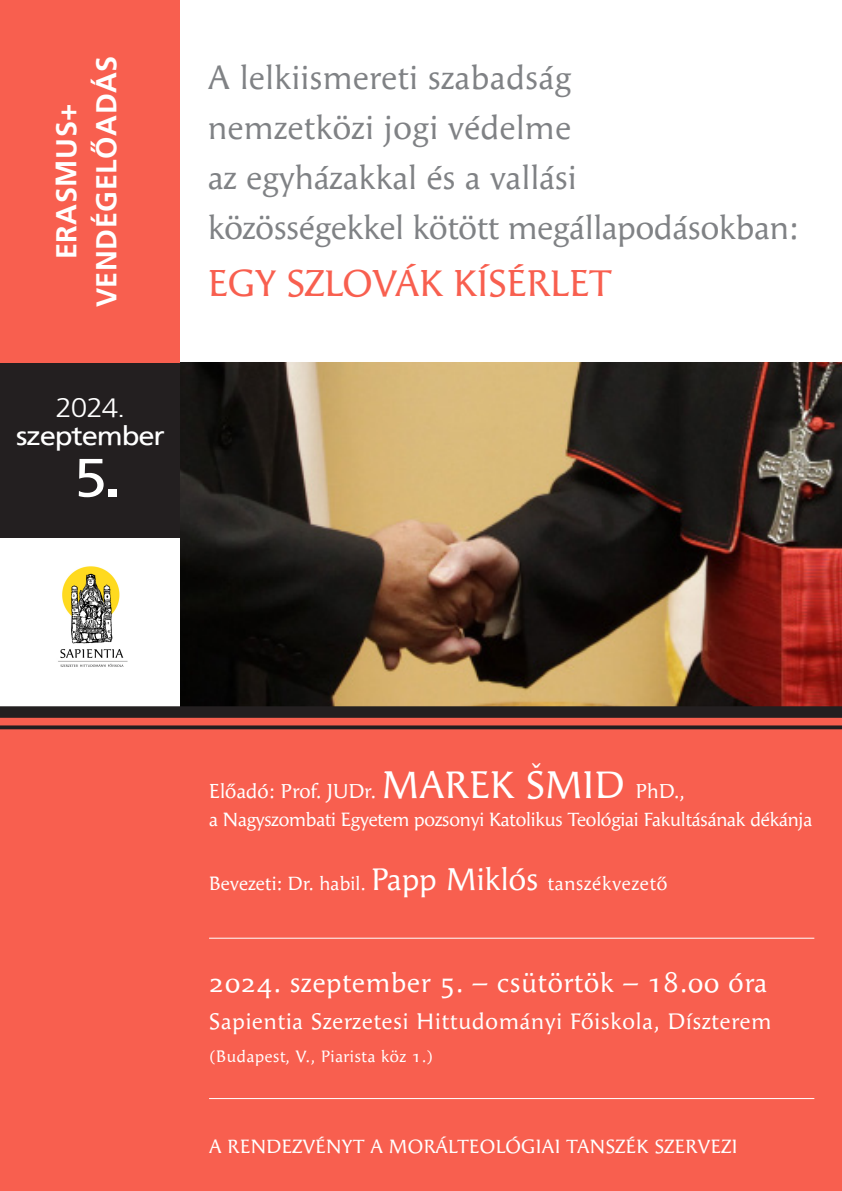
<style>
.page{position:relative;width:842px;height:1191px;background:#fff}
.page>*{position:absolute;margin:0;border:0;box-sizing:border-box;transform-origin:0 0}
.t1{font:53.9px "H Frutiger Roman";color:#fff;scale:1.11 1}
.t2{font:37px "Angie H Medium";color:#f85f4f}
.t3{font:33px/50px "Angie H Medium";letter-spacing:.01em;color:#808285}
.t4{font:700 28.8px/40px "H Frutiger";letter-spacing:.02em;color:#fff;text-align:center}
.t5{font:27px "Angie H Medium";letter-spacing:.035em;color:#fff}
.t6{font:300 27px "H Frutiger";color:#fff;scale:1.11 1}
.t7{font:26.5px "H Frutiger Roman";letter-spacing:-.04em;color:#fff;scale:1.11 1}
.t8{font:22.3px "Angie H Medium";letter-spacing:.04em;color:#fff}
.t9{font:20px "Angie H Medium";letter-spacing:.01em;color:#fff}
.t10{font:19px "Angie H Medium";letter-spacing:-.01em;color:#fff}
.t11{font:19px "Angie H Medium";letter-spacing:.02em;color:#fff}
.t12{font:19px "Angie H Medium";letter-spacing:.04em;color:#fff}
.t13{font:16.4px "Angie H Medium";letter-spacing:.04em;color:#fff}
.s1{font-family:"H Frutiger";font-weight:700}
.s2{font-size:38px}
.s3{font-size:31px}
</style>
<div class="page">
<div style="left:0;top:0;width:179px;height:363px;background:#f85f4f"></div>
<div style="left:0;top:363px;width:181px;height:175px;background:#231f20"></div>
<div style="left:0;top:716px;width:842px;height:475px;background:#f85f4f"></div>
<hr style="left:209px;top:937px;width:605px;height:1px;background:#fff">
<img style="left:180px;top:362px;width:662px;height:344px">
<div style="left:0;top:706px;width:842px;height:12px;background:#231f20"></div>
<svg style="left:0;top:725px;width:842px;height:4px;background:#3b2625"></svg>
<img style="left:58px;top:566px;width:70px;height:101px">
<hr style="left:209px;top:1098px;width:605px;height:1px;background:#fff">
<p class="t4" style="left:46px;top:307px;width:253px;rotate:-90deg">ERASMUS+<br>VENDÉGELÔADÁS</p>
<p class="t3" style="left:208px;top:53px;width:592px">A lelkiismereti szabadság<br>nemzetközi jogi védelme<br>az egyházakkal és a vallási<br>közösségekkel kötött megállapodásokban:</p>
<p class="t2" style="left:208px;top:261px;width:405px">egy szlovák kísérlet</p>
<p class="t6" style="left:56px;top:392px;width:64px">2024.</p>
<p class="t7" style="left:16px;top:420px;width:136px">szeptember</p>
<h1 class="t1" style="left:74px;top:446px;width:44px">5<span class="s1">.</span></h1>
<p class="t5" style="left:543px;top:775px;width:14px;rotate:-180deg">ˆ</p>
<p class="t9" style="left:209px;top:779px;width:260px">Elôadó: Prof. JUDr. <span class="s2">MAREK</span></p>
<p class="t9" style="left:526px;top:779px;width:160px"><span class="s2">Smid</span> PhD.,</p>
<p class="t10" style="left:209px;top:807px;width:605px">a Nagyszombati Egyetem pozsonyi Katolikus Teológiai Fakultásának dékánja</p>
<p class="t12" style="left:209px;top:871px;width:460px">Bevezeti: Dr. habil. <span class="s3">Papp Miklós</span> tanszékvezető</p>
<p class="t5" style="left:209px;top:967px;width:560px">2024. szeptember 5. – csütörtök – 18.00 óra</p>
<p class="t8" style="left:209px;top:1008px;width:564px">Sapientia Szerzetesi Hittudományi Fôiskola, Díszterem</p>
<p class="t13" style="left:209px;top:1046px;width:226px">(Budapest, V., Piarista köz 1.)</p>
<p class="t11" style="left:209px;top:1135px;width:212px">A rend ezvényt a MORÁLTEOL</p>
<p class="t11" style="left:505px;top:1135px;width:112px">ÓGIAI TANSZÉK</p>
<p class="t11" style="left:655px;top:1135px;width:84px">szervezi</p>
</div>
